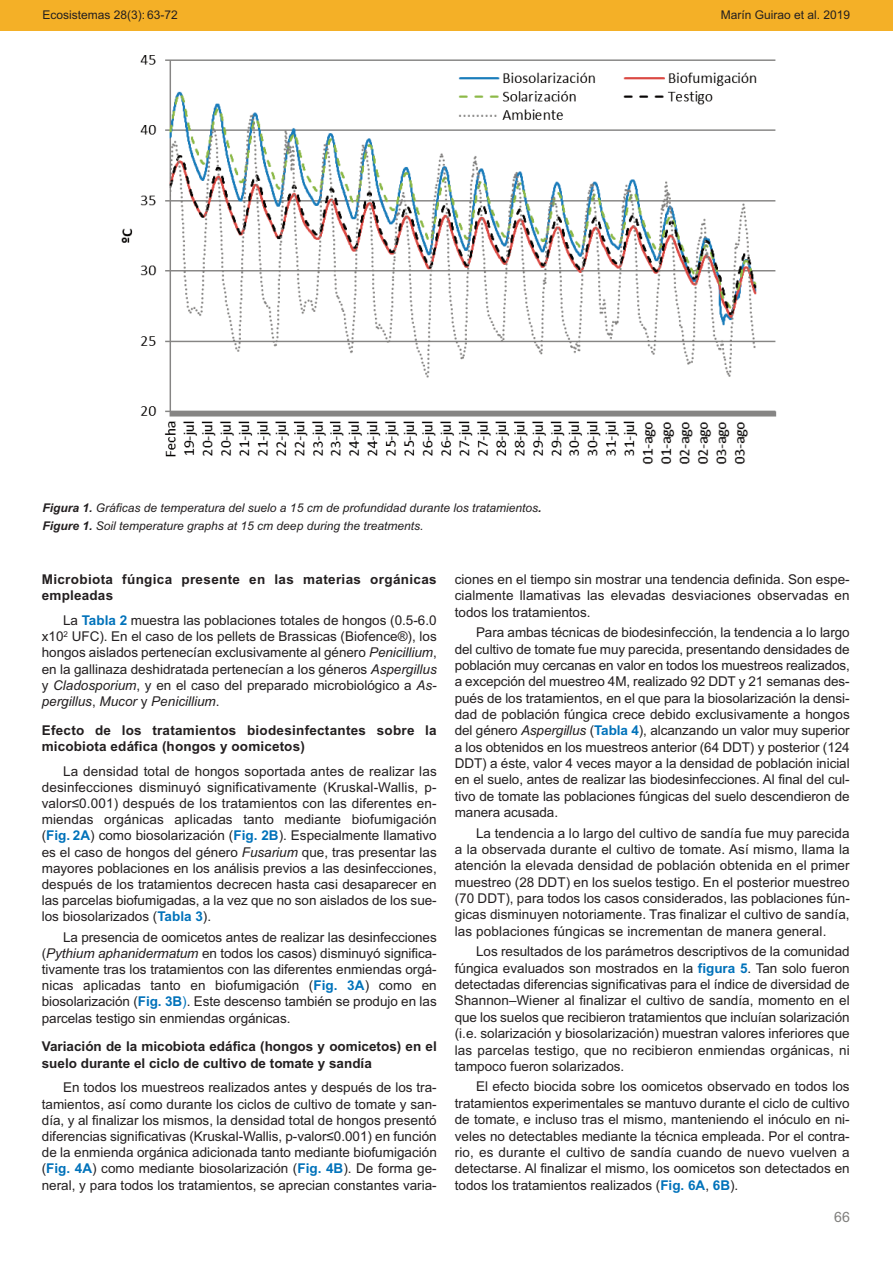
<style>
.page{position:relative;width:893px;height:1263px;background:#fff}
.page>*{position:absolute;margin:0;border:0;box-sizing:border-box;transform-origin:0 0}
.t1{font:14.25px "Arial";color:#7f7e7c}
.t2{font:13.5px/16.4px "Arial";color:#231f20;text-align:justify}
.t3{font:700 13.5px/16.2px "Arial";letter-spacing:.01em;color:#231f20}
.t4{font:italic 12px/18.6px "Arial";color:#231f20}
.t5{font:12px "Arial";color:#231f20}
.s1{font-weight:700}
.s2{font-weight:700;color:#0072ba}
.s3{font-style:italic}
.s4{color:#0072ba}
</style>
<div class="page">
<div style="left:0;top:0;width:893px;height:30px;background:#f4b027"></div>
<img style="left:121px;top:55px;width:656px;height:409px">
<p class="t5" style="left:43px;top:7px;width:137px">Ecosistemas 28(3): 63-72</p>
<p class="t5" style="left:721px;top:7px;width:131px">Marín Guirao et al. 2019</p>
<p class="t4" style="left:43px;top:498px;width:500px"><span class="s1">Figura 1.</span> Gráficas de temperatura del suelo a 15 cm de profundidad durante los tratamientos<span class="s1">.<br>Figure 1.</span> Soil temperature graphs at 15 cm deep during the treatments.</p>
<p class="t3" style="left:42px;top:571px;width:396px">Microbiota fúngica presente en las materias orgánicas empleadas</p>
<p class="t2" style="left:42px;top:612px;width:396px;text-indent:21px">La <span class="s2">Tabla 2</span> muestra las poblaciones totales de hongos (0.5-6.0 x10<sup>2</sup> UFC). En el caso de los pellets de Brassicas (Biofence®), los hongos aislados pertenecían exclusivamente al género <span class="s3">Penicillium</span>, en la gallinaza deshidratada pertenecían a los géneros <span class="s3">Aspergillus </span>y <span class="s3">Cladosporium</span>, y en el caso del preparado microbiológico a <span class="s3">As&shy;pergillus</span>, <span class="s3">Mucor</span> y <span class="s3">Penicillium</span>.</p>
<p class="t3" style="left:42px;top:722px;width:396px">Efecto de los tratamientos biodesinfectantes sobre la micobiota edáfica (hongos y oomicetos)</p>
<p class="t2" style="left:42px;top:763px;width:396px;text-indent:21px">La densidad total de hongos soportada antes de realizar las desinfecciones disminuyó significativamente (Kruskal-Wallis, p&shy;valor≤0.001) después de los tratamientos con las diferentes en&shy;miendas orgánicas aplicadas tanto mediante biofumigación (<span class="s2">Fig. 2A</span>) como biosolarización (<span class="s2">Fig. 2B</span>). Especialmente llamativo es el caso de hongos del género <span class="s3">Fusarium</span> que, tras presentar las mayores poblaciones en los análisis previos a las desinfecciones, después de los tratamientos decrecen hasta casi desaparecer en las parcelas biofumigadas, a la vez que no son aislados de los sue&shy;los biosolarizados (<span class="s2">Tabla 3</span>).</p>
<p class="t2" style="left:42px;top:929px;width:396px;text-indent:21px">La presencia de oomicetos antes de realizar las desinfecciones (<span class="s3">Pythium aphanidermatum</span> en todos los casos) disminuyó significa&shy;tivamente tras los tratamientos con las diferentes enmiendas orgá&shy;nicas aplicadas tanto en biofumigación (<span class="s2">Fig. 3A</span>) como en biosolarización (<span class="s2">Fig. 3B</span><span class="s4">)</span>. Este descenso también se produjo en las parcelas testigo sin enmiendas orgánicas.</p>
<p class="t3" style="left:42px;top:1039px;width:396px">Variación de la micobiota edáfica (hongos y oomicetos) en el suelo durante el ciclo de cultivo de tomate y sandía</p>
<p class="t2" style="left:42px;top:1079px;width:397px;text-indent:21px">En todos los muestreos realizados antes y después de los tra&shy;tamientos, así como durante los ciclos de cultivo de tomate y san&shy;día, y al finalizar los mismos, la densidad total de hongos presentó diferencias significativas (Kruskal-Wallis, p-valor≤0.001) en función de la enmienda orgánica adicionada tanto mediante biofumigación (<span class="s2">Fig. 4A</span>) como mediante biosolarización (<span class="s2">Fig. 4B</span>). De forma ge&shy;neral, y para todos los tratamientos, se aprecian constantes varia-</p>
<p class="t2" style="left:455px;top:571px;width:396px">ciones en el tiempo sin mostrar una tendencia definida. Son espe&shy;cialmente llamativas las elevadas desviaciones observadas en todos los tratamientos.</p>
<p class="t2" style="left:455px;top:624px;width:396px;text-indent:21px">Para ambas técnicas de biodesinfección, la tendencia a lo largo del cultivo de tomate fue muy parecida, presentando densidades de población muy cercanas en valor en todos los muestreos realizados, a excepción del muestreo 4M, realizado 92 DDT y 21 semanas des&shy;pués de los tratamientos, en el que para la biosolarización la densi&shy;dad de población fúngica crece debido exclusivamente a hongos del género <span class="s3">Aspergillus</span> (<span class="s2">Tabla 4</span>), alcanzando un valor muy superior a los obtenidos en los muestreos anterior (64 DDT) y posterior (124<br>DDT) a éste, valor 4 veces mayor a la densidad de población inicial en el suelo, antes de realizar las biodesinfecciones. Al final del cul&shy;tivo de tomate las poblaciones fúngicas del suelo descendieron de manera acusada.</p>
<p class="t2" style="left:455px;top:825px;width:397px;text-indent:21px">La tendencia a lo largo del cultivo de sandía fue muy parecida a la observada durante el cultivo de tomate. Así mismo, llama la atención la elevada densidad de población obtenida en el primer muestreo (28 DDT) en los suelos testigo. En el posterior muestreo (70 DDT), para todos los casos considerados, las poblaciones fún&shy;gicas disminuyen notoriamente. Tras finalizar el cultivo de sandía, las poblaciones fúngicas se incrementan de manera general.</p>
<p class="t2" style="left:455px;top:943px;width:396px;text-indent:21px">Los resultados de los parámetros descriptivos de la comunidad fúngica evaluados son mostrados en la <span class="s2">figura 5</span>. Tan solo fueron detectadas diferencias significativas para el índice de diversidad de Shannon–Wiener al finalizar el cultivo de sandía, momento en el que los suelos que recibieron tratamientos que incluían solarización (i.e. solarización y biosolarización) muestran valores inferiores que las parcelas testigo, que no recibieron enmiendas orgánicas, ni tampoco fueron solarizados.</p>
<p class="t2" style="left:455px;top:1078px;width:396px;text-indent:21px">El efecto biocida sobre los oomicetos observado en todos los tratamientos experimentales se mantuvo durante el ciclo de cultivo de tomate, e incluso tras el mismo, manteniendo el inóculo en ni&shy;veles no detectables mediante la técnica empleada. Por el contra&shy;rio, es durante el cultivo de sandía cuando de nuevo vuelven a detectarse. Al finalizar el mismo, los oomicetos son detectados en todos los tratamientos realizados (<span class="s2">Fig. 6A</span>, <span class="s2">6B</span>).</p>
<p class="t1" style="left:834px;top:1209px;width:17px">66</p>
</div>
